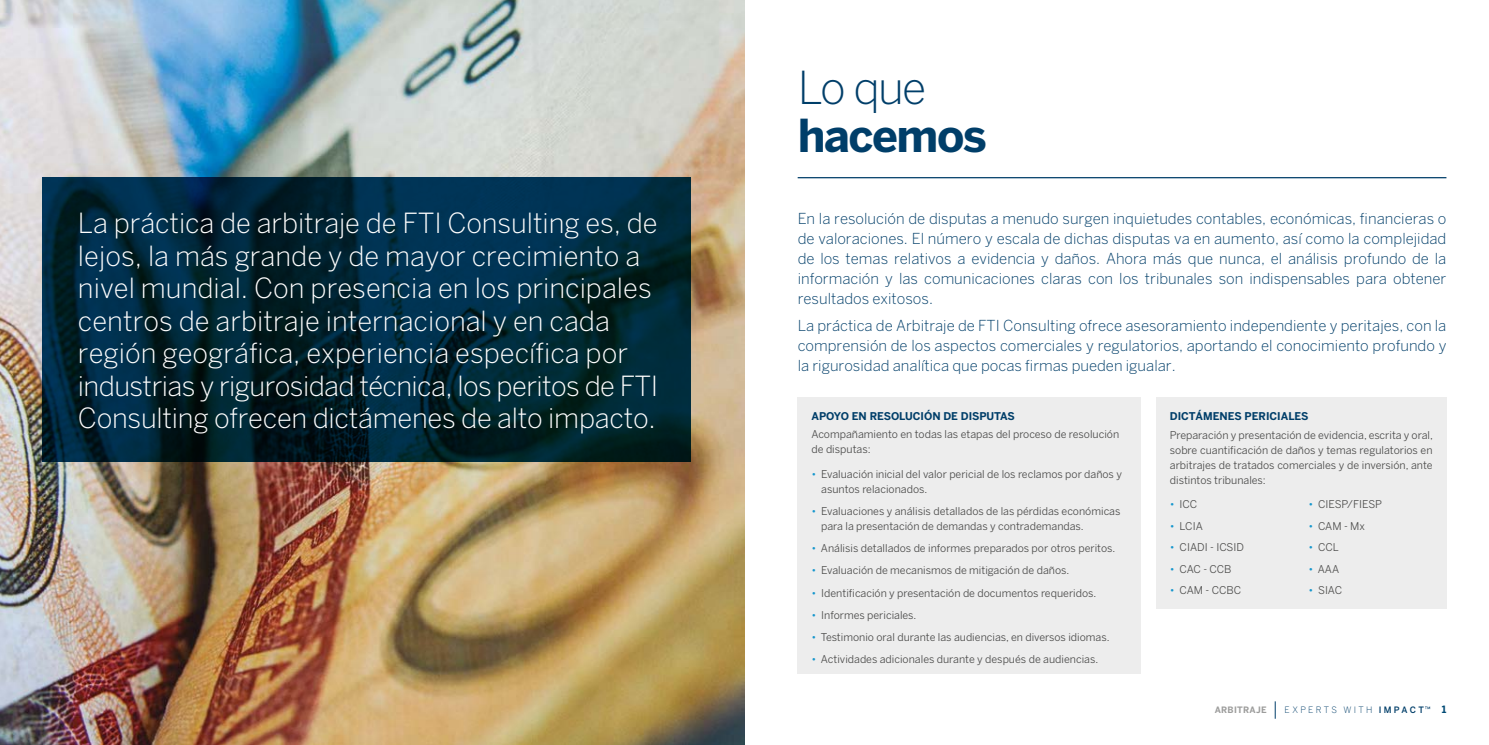
<style>
.page{position:relative;width:1489px;height:745px;background:#fff}
.page>*{position:absolute;margin:0;border:0;box-sizing:border-box;transform-origin:0 0}
.t1{font:700 45px "Benton Sans";letter-spacing:-.03em;color:#003e69}
.t2{font:300 45px "Benton Sans";color:#003e69}
.t3{font:300 27.5px/32.5px "Benton Sans";color:#fff}
.t4{font:300 15px/20px "Benton Sans";color:#003e69;text-align:justify}
.t5{font:10.62px/15px "Benton Sans";color:#4a4a49}
.t6{font:700 10.62px "Benton Sans";color:#003e69}
.t7{font:700 10px "Benton Sans";color:#004a75}
.t8{font:300 8.75px "Benton Sans";letter-spacing:.265em;color:#003e69}
.t9{font:700 8.75px "Benton Sans";letter-spacing:.03em;color:#9d9d9c}
.s1{color:#1797cd}
.s2{font-weight:500}
</style>
<div class="page">
<div style="left:797px;top:397px;width:343px;height:276px;background:#ededed"></div>
<div style="left:1155px;top:397px;width:291px;height:211px;background:#ededed"></div>
<img style="left:0;top:0;width:744px;height:744px">
<svg style="left:43px;top:177px;width:648px;height:285px;background:#002637"></svg>
<svg style="left:1274px;top:701px;width:1px;height:17px"></svg>
<hr style="left:797px;top:177px;width:649px;height:1px;background:#003e69">
<p class="t3" style="left:78px;top:206px;width:581px">La práctica de arbitraje de FTI Consulting es, de lejos, la más grande y de mayor crecimiento a nivel mundial. Con presencia en los principales centros de arbitraje internacional y en cada región geográfica, experiencia específica por industrias y rigurosidad técnica, los peritos de FTI Consulting ofrecen dictámenes de alto impacto.</p>
<h1 class="t2" style="left:797px;top:61px;width:130px">Lo que</h1>
<h1 class="t1" style="left:797px;top:108px;width:191px">hacemos</h1>
<p class="t4" style="left:797px;top:208px;width:650px">En la resolución de disputas a menudo surgen inquietudes contables, económicas, financieras o de valoraciones. El número y escala de dichas disputas va en aumento, así como la complejidad de los temas relativos a evidencia y daños. Ahora más que nunca, el análisis profundo de la información y las comunicaciones claras con los tribunales son indispensables para obtener resultados exitosos.</p>
<p class="t4" style="left:797px;top:315px;width:650px">La práctica de Arbitraje de FTI Consulting ofrece asesoramiento independiente y peritajes, con la comprensión de los aspectos comerciales y regulatorios, aportando el conocimiento profundo y la rigurosidad analítica que pocas firmas pueden igualar.</p>
<p class="t6" style="left:811px;top:410px;width:205px">APOYO EN RESOLUCIÓN DE DISPUTAS</p>
<p class="t5" style="left:811px;top:427px;width:309px;line-height:14.4px">Acompañamiento en todas las etapas del proceso de resolución de disputas:</p>
<p class="t5" style="left:821px;top:466px;width:302px;text-indent:-10px"><span class="s1">•</span> Evaluación inicial del valor pericial de los reclamos por daños y asuntos relacionados.</p>
<p class="t5" style="left:821px;top:503px;width:301px;text-indent:-10px"><span class="s1">•</span> Evaluaciones y análisis detallados de las pérdidas económicas para la presentación de demandas y contrademandas.</p>
<p class="t5" style="left:811px;top:540px;width:305px"><span class="s1">•</span> Análisis detallados de informes preparados por otros peritos.</p>
<p class="t5" style="left:811px;top:562px;width:259px"><span class="s1">•</span> Evaluación de mecanismos de mitigación de daños.</p>
<p class="t5" style="left:811px;top:584px;width:286px"><span class="s1">•</span> Identificación y presentación de documentos requeridos.</p>
<p class="t5" style="left:811px;top:606px;width:106px"><span class="s1">•</span> Informes periciales.</p>
<p class="t5" style="left:811px;top:629px;width:299px"><span class="s1">•</span> Testimonio oral durante las audiencias, en diversos idiomas.</p>
<p class="t5" style="left:811px;top:651px;width:288px"><span class="s1">•</span> Actividades adicionales durante y después de audiencias.</p>
<p class="t6" style="left:1169px;top:410px;width:140px">DICTÁMENES PERICIALES</p>
<p class="t5" style="left:1169px;top:427px;width:264px;text-align:justify">Preparación y presentación de evidencia, escrita y oral, sobre cuantificación de daños y temas regulatorios en arbitrajes de tratados comerciales y de inversión, ante distintos tribunales:</p>
<p class="t5" style="left:1169px;top:496px;width:29px"><span class="s1">•</span> ICC</p>
<p class="t5" style="left:1169px;top:517px;width:34px"><span class="s1">•</span> LCIA</p>
<p class="t5" style="left:1169px;top:539px;width:76px"><span class="s1">•</span> CIADI - ICSID</p>
<p class="t5" style="left:1169px;top:560px;width:63px"><span class="s1">•</span> CAC - CCB</p>
<p class="t5" style="left:1169px;top:582px;width:73px"><span class="s1">•</span> CAM - CCBC</p>
<p class="t5" style="left:1308px;top:496px;width:75px"><span class="s1">•</span> CIESP/FIESP</p>
<p class="t5" style="left:1308px;top:517px;width:58px"><span class="s1">•</span> CAM - Mx</p>
<p class="t5" style="left:1308px;top:539px;width:32px"><span class="s1">•</span> CCL</p>
<p class="t5" style="left:1308px;top:560px;width:32px"><span class="s1">•</span> AAA</p>
<p class="t5" style="left:1308px;top:582px;width:35px"><span class="s1">•</span> SIAC</p>
<p class="t9" style="left:1214px;top:704px;width:53px">ARBITRAJE</p>
<p class="t8" style="left:1284px;top:704px;width:141px">EXPERTS WITH <span class="s2">IMPACT</span></p>
<p class="t7" style="left:1441px;top:703px;width:6px">1</p>
</div>
